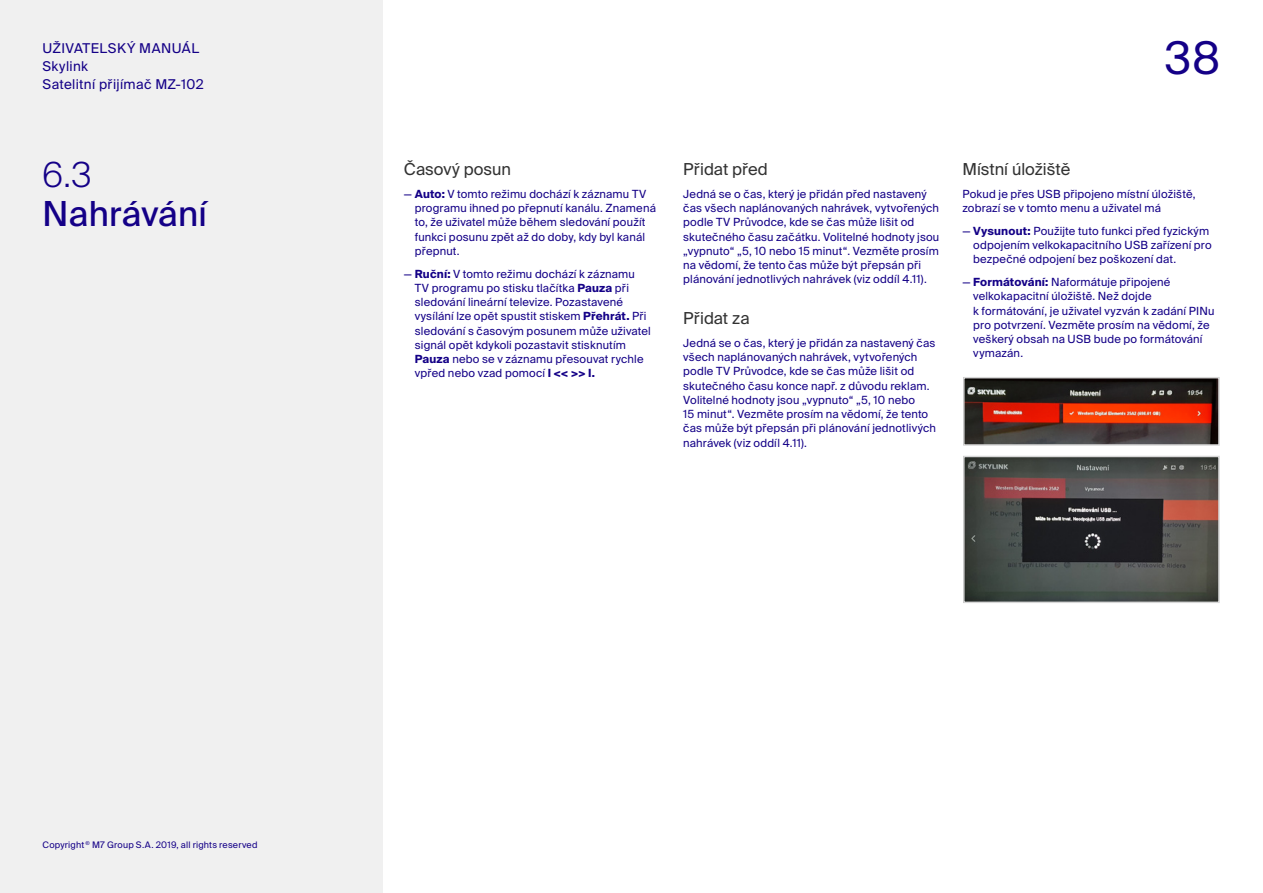
<style>
.page{position:relative;width:1263px;height:893px;background:#fff}
.page>*{position:absolute;margin:0;border:0;box-sizing:border-box;transform-origin:0 0}
.t1{font:45px "Suisse Intl";color:#140087}
.Titulek{font:34.5px "Suisse Intl";letter-spacing:.01em;color:#140087}
.Cislo{font:300 34.5px "Suisse Intl";color:#140087}
.Mezititulky{font:16.5px "Suisse Intl";color:#323232}
.t2{font:13.5px/18px "Suisse Intl";letter-spacing:.03em;color:#140087}
.Text{font:11.25px/14.2px "Suisse Intl";letter-spacing:.015em;color:#140087}
.t3{font:9px "Suisse Intl";letter-spacing:.02em;color:#140087}
.s1{font-weight:700}
</style>
<div class="page">
<div style="left:0;top:0;width:383px;height:893px;background:#f0f0f0"></div>
<img style="left:966px;top:459px;width:251px;height:141px">
<div style="left:963px;top:456px;width:257px;height:147px;border:2px solid #d7d7d7"></div>
<img style="left:966px;top:380px;width:251px;height:63px">
<div style="left:963px;top:377px;width:257px;height:69px;border:2px solid #d7d7d7"></div>
<p class="t2" style="left:43px;top:39px;width:163px">UŽIVATELSKÝ MANUÁL<br>Skylink<br>Satelitní přijímač MZ-102</p>
<p class="Cislo" style="left:43px;top:155px;width:50px">6.3</p>
<p class="Titulek" style="left:43px;top:194px;width:166px">Nahrávání</p>
<h1 class="t1" style="left:1165px;top:32px;width:57px">38</h1>
<p class="Mezititulky" style="left:404px;top:160px;width:109px">Časový posun</p>
<p class="Text" style="left:415px;top:187px;width:243px;text-indent:-11px">— <span class="s1">Auto:</span> V tomto režimu dochází k záznamu TV programu ihned po přepnutí kanálu. Znamená to, že uživatel může během sledování použít funkci posunu zpět až do doby, kdy byl kanál přepnut.</p>
<p class="Text" style="left:415px;top:267px;width:238px;text-indent:-11px">— <span class="s1">Ruční:</span> V tomto režimu dochází k záznamu TV programu po stisku tlačítka <span class="s1">Pauza</span> při sledování lineární televize. Pozastavené vysílání lze opět spustit stiskem <span class="s1">Přehrát.</span> Při sledování s časovým posunem může uživatel signál opět kdykoli pozastavit stisknutím <span class="s1">Pauza</span> nebo se v záznamu přesouvat rychle vpřed nebo vzad pomocí <span class="s1">I &lt;&lt; &gt;&gt; I.</span></p>
<p class="Mezititulky" style="left:683px;top:160px;width:86px">Přidat před</p>
<p class="Text" style="left:683px;top:187px;width:258px">Jedná se o čas, který je přidán před nastavený čas všech naplánovaných nahrávek, vytvořených podle TV Průvodce, kde se čas může lišit od skutečného času začátku. Volitelné hodnoty jsou „vypnuto“ „5, 10 nebo 15 minut“. Vezměte prosím na vědomí, že tento čas může být přepsán při plánování jednotlivých nahrávek (viz oddíl 4.11).</p>
<p class="Mezititulky" style="left:683px;top:309px;width:68px">Přidat za</p>
<p class="Text" style="left:683px;top:336px;width:254px">Jedná se o čas, který je přidán za nastavený čas všech naplánovaných nahrávek, vytvořených podle TV Průvodce, kde se čas může lišit od skutečného času konce např. z důvodu reklam.<br>Volitelné hodnoty jsou „vypnuto“ „5, 10 nebo<br>15 minut“. Vezměte prosím na vědomí, že tento čas může být přepsán při plánování jednotlivých nahrávek (viz oddíl 4.11).</p>
<p class="Mezititulky" style="left:962px;top:160px;width:109px">Místní úložiště</p>
<p class="Text" style="left:962px;top:187px;width:235px">Pokud je přes USB připojeno místní úložiště, zobrazí se v tomto menu a uživatel má</p>
<p class="Text" style="left:973px;top:224px;width:240px;text-indent:-11px">— <span class="s1">Vysunout:</span> Použijte tuto funkci před fyzickým odpojením velkokapacitního USB zařízení pro bezpečné odpojení bez poškození dat.</p>
<p class="Text" style="left:973px;top:275px;width:243px;text-indent:-11px">— <span class="s1">Formátování:</span> Naformátuje připojené velkokapacitní úložiště. Než dojde<br>k formátování, je uživatel vyzván k zadání PINu pro potvrzení. Vezměte prosím na vědomí, že veškerý obsah na USB bude po formátování vymazán.</p>
<p class="t3" style="left:43px;top:840px;width:216px">Copyright <sup>©</sup> M7 Group S.A. 2019, all rights reserved</p>
</div>
